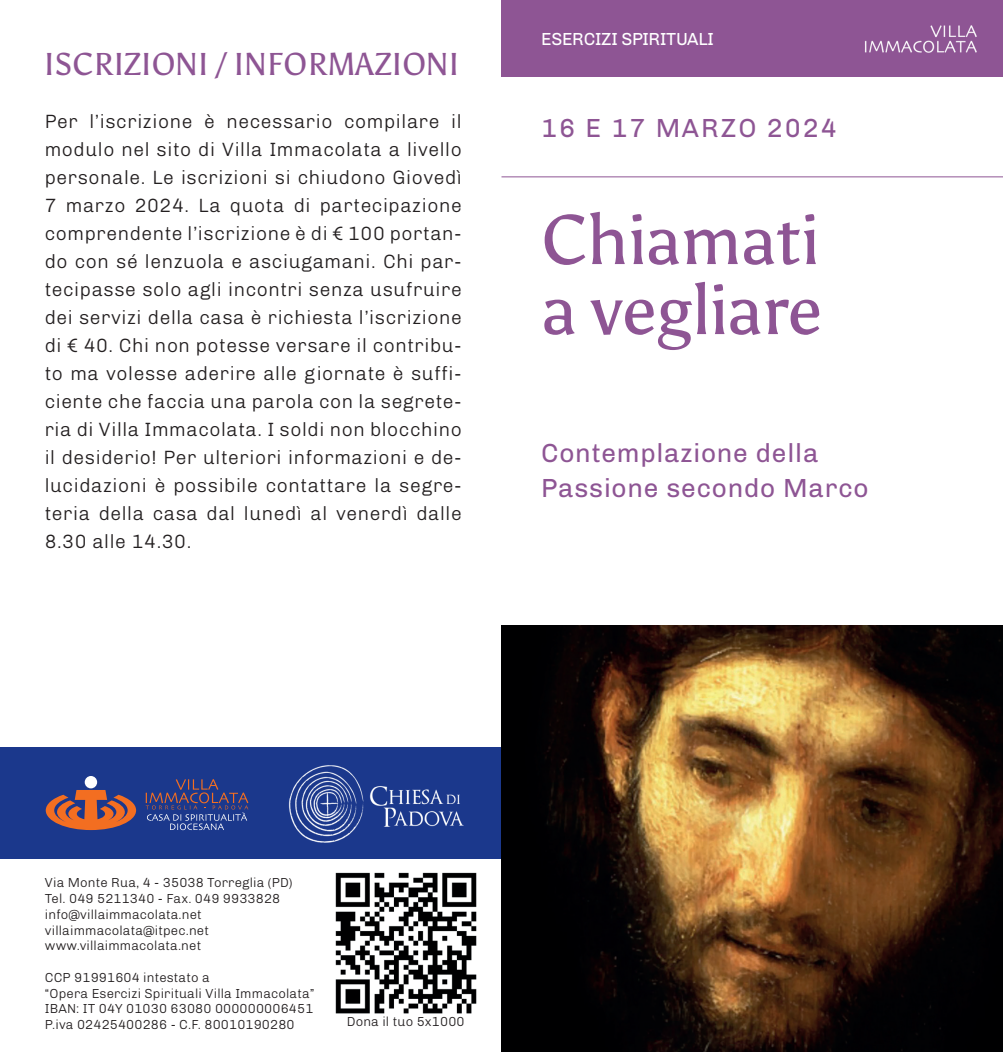
<style>
.page{position:relative;width:1003px;height:1052px;background:#fff}
.page>*{position:absolute;margin:0;border:0;box-sizing:border-box;transform-origin:0 0}
.t1{font:70px "Asul";letter-spacing:-.01em;color:#8e5594}
.t2{font:31.5px "Asul";color:#8e5594}
.t3{font:26.25px "Chivo";letter-spacing:.03em;color:#8e5594}
.t4{font:26.25px "Chivo";letter-spacing:.07em;color:#8e5594}
.t5{font:300 19.25px/28px "Chivo";letter-spacing:.03em;color:#231f20;text-align:justify}
.t6{font:17.5px "Chivo";letter-spacing:-.015em;color:#fff}
.t7{font:300 13.12px "Chivo";letter-spacing:.01em;color:#231f20}
</style>
<div class="page">
<div style="left:501px;top:0;width:501px;height:76px;background:#8e5594"></div>
<div style="left:0;top:747px;width:501px;height:111px;background:#1b388c"></div>
<svg style="left:46px;top:790px;width:90px;height:40px"></svg>
<div style="left:85px;top:776px;width:12px;height:12px;background:#fff;border-radius:50%"></div>
<svg style="left:146px;top:779px;width:102px;height:51px"></svg>
<img style="left:271px;top:765px;width:221px;height:94px">
<img style="left:335px;top:872px;width:142px;height:142px">
<hr style="left:501px;top:176px;width:501px;height:1px;background:#8e5594">
<img style="left:501px;top:625px;width:501px;height:427px">
<img style="left:864px;top:25px;width:113px;height:28px">
<p class="t6" style="left:541px;top:26px;width:174px">ESERCIZI SPIRITUALI</p>
<p class="t2" style="left:44px;top:45px;width:417px">ISCRIZIONI / INFORMAZIONI</p>
<p class="t5" style="left:45px;top:106px;width:418px">Per l’iscrizione è necessario compilare il modulo nel sito di Villa Immacolata a livello personale. Le iscrizioni si chiudono Giovedì 7 marzo 2024. La quota di partecipazione comprendente l’iscrizione è di € 100 portan&shy;do con sé lenzuola e asciugamani. Chi par&shy;tecipasse solo agli incontri senza usufruire dei servizi della casa è richiesta l’iscrizione di € 40. Chi non potesse versare il contribu&shy;to ma volesse aderire alle giornate è suffi&shy;ciente che faccia una parola con la segrete&shy;ria di Villa Immacolata. I soldi non blocchino il desiderio! Per ulteriori informazioni e de&shy;lucidazioni è possibile contattare la segre&shy;teria della casa dal lunedì al venerdì dalle 8.30 alle 14.30.</p>
<p class="t4" style="left:541px;top:108px;width:297px">16 E 17 MARZO 2024</p>
<p class="t1" style="left:541px;top:198px;width:279px">Chiamati</p>
<p class="t1" style="left:541px;top:268px;width:282px">a vegliare</p>
<p class="t3" style="left:541px;top:433px;width:278px">Contemplazione della</p>
<p class="t3" style="left:541px;top:468px;width:329px">Passione secondo Marco</p>
<p class="t7" style="left:45px;top:873px;width:249px">Via Monte Rua, 4 - 35038 Torreglia (PD)</p>
<p class="t7" style="left:45px;top:888px;width:237px">Tel. 049 5211340 - Fax. 049 9933828</p>
<p class="t7" style="left:45px;top:904px;width:158px">info@villaimmacolata.net</p>
<p class="t7" style="left:45px;top:920px;width:165px">villaimmacolata@itpec.net</p>
<p class="t7" style="left:45px;top:936px;width:158px">www.villaimmacolata.net</p>
<p class="t7" style="left:45px;top:967px;width:166px">CCP 91991604 intestato a</p>
<p class="t7" style="left:45px;top:983px;width:271px">“Opera Esercizi Spirituali Villa Immacolata”</p>
<p class="t7" style="left:45px;top:999px;width:270px">IBAN: IT 04Y 01030 63080 000000006451</p>
<p class="t7" style="left:45px;top:1014px;width:251px">P.iva 02425400286 - C.F. 80010190280</p>
<p class="t7" style="left:346px;top:1012px;width:119px">Dona il tuo 5x1000</p>
</div>
